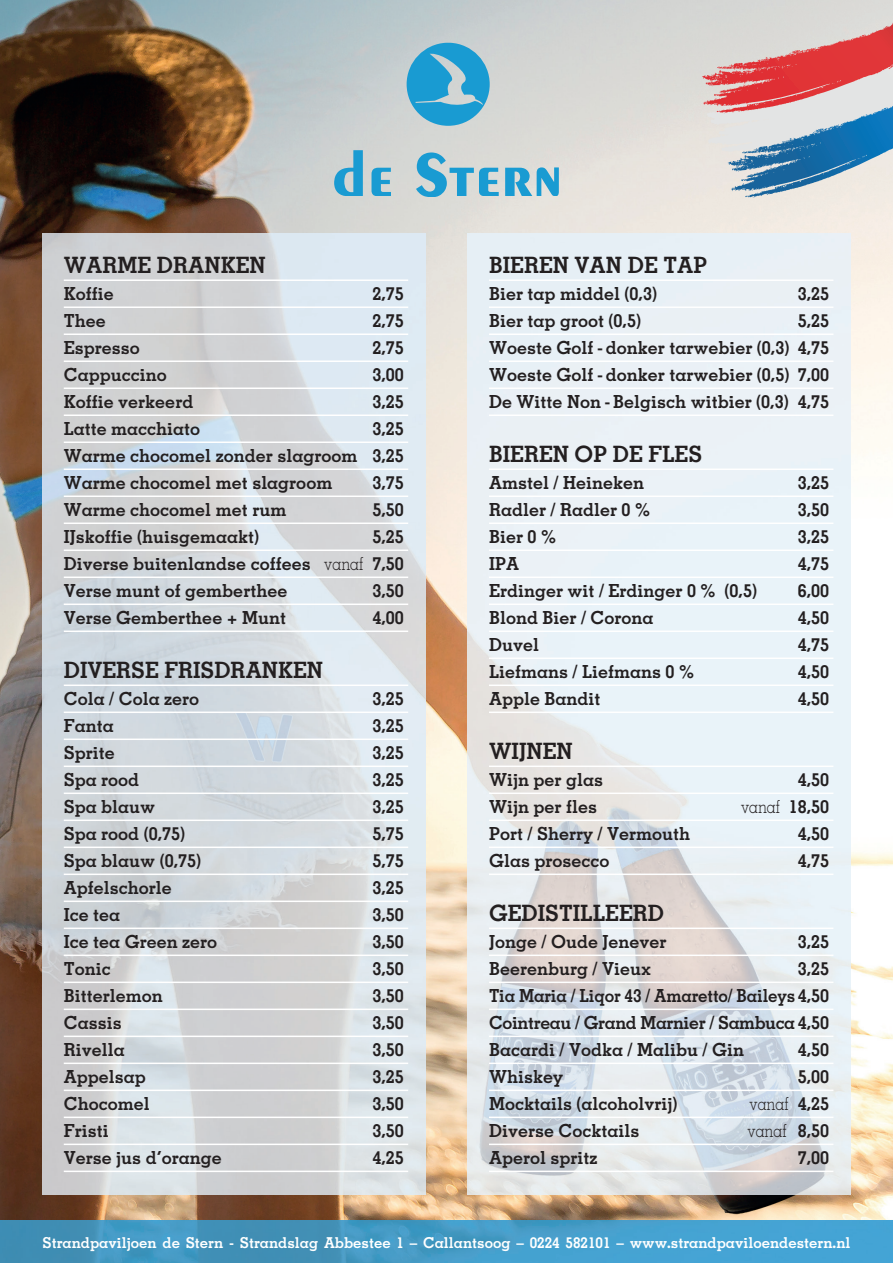
<style>
.page{position:relative;width:893px;height:1263px;background:#fff}
.page>*{position:absolute;margin:0;border:0;box-sizing:border-box;transform-origin:0 0}
.t1{font:700 22.5px "Memphis";color:#231f20}
.t2{font:700 18px/27px "Memphis";color:#231f20;text-align:justify}
.t3{font:300 18px "Memphis LT Std";color:#231f20;scale:.81 1}
.t4{font:700 15px "Memphis";color:#fff}
.s1{font-family:"Memphis LT Std";font-weight:300}
.s2{font-family:"Memphis";font-weight:700}
</style>
<div class="page">
<img style="left:0;top:0;width:893px;height:264px">
<img style="left:0;top:264px;width:52px;height:956px">
<img style="left:421px;top:264px;width:51px;height:956px">
<img style="left:841px;top:264px;width:52px;height:956px">
<img style="left:52px;top:1195px;width:369px;height:25px">
<img style="left:472px;top:1195px;width:369px;height:25px">
<img style="left:0;top:1220px;width:893px;height:43px">
<img style="left:468px;top:234px;width:382px;height:961px">
<svg style="left:334px;top:150px;width:29px;height:46px"></svg>
<svg style="left:371px;top:168px;width:20px;height:28px"></svg>
<svg style="left:416px;top:152px;width:83px;height:45px;background:#8bc0d3"></svg>
<svg style="left:505px;top:167px;width:54px;height:29px;background:#61b3d4"></svg>
<svg style="left:407px;top:43px;width:83px;height:83px;background:#57aed1"></svg>
<svg style="left:744px;top:67px;width:148px;height:54px;background:#d99195"></svg>
<svg style="left:845px;top:23px;width:48px;height:18px"></svg>
<hr style="left:489px;top:306px;width:344px;height:2px;background:#fff">
<hr style="left:489px;top:279px;width:344px;height:2px;background:#fff">
<hr style="left:489px;top:333px;width:344px;height:2px;background:#fff">
<hr style="left:489px;top:360px;width:344px;height:2px;background:#fff">
<hr style="left:489px;top:387px;width:344px;height:2px;background:#fff">
<hr style="left:489px;top:414px;width:344px;height:2px;background:#fff">
<hr style="left:489px;top:468px;width:344px;height:2px;background:#fff">
<hr style="left:489px;top:495px;width:344px;height:2px;background:#fff">
<hr style="left:489px;top:522px;width:344px;height:2px;background:#fff">
<hr style="left:489px;top:549px;width:344px;height:2px;background:#fff">
<hr style="left:489px;top:576px;width:344px;height:2px;background:#fff">
<hr style="left:489px;top:603px;width:344px;height:2px;background:#fff">
<hr style="left:489px;top:630px;width:344px;height:2px;background:#fff">
<hr style="left:489px;top:657px;width:344px;height:2px;background:#fff">
<hr style="left:489px;top:684px;width:344px;height:2px;background:#fff">
<hr style="left:489px;top:711px;width:344px;height:2px;background:#fff">
<hr style="left:489px;top:765px;width:344px;height:2px;background:#fff">
<hr style="left:489px;top:792px;width:344px;height:2px;background:#fff">
<hr style="left:489px;top:819px;width:344px;height:2px;background:#fff">
<hr style="left:489px;top:846px;width:344px;height:2px;background:#fff">
<hr style="left:489px;top:873px;width:344px;height:2px;background:#fff">
<hr style="left:489px;top:954px;width:344px;height:2px;background:#fff">
<hr style="left:489px;top:927px;width:344px;height:2px;background:#fff">
<hr style="left:489px;top:981px;width:344px;height:2px;background:#fff">
<hr style="left:489px;top:1008px;width:344px;height:2px;background:#fff">
<hr style="left:489px;top:1035px;width:344px;height:2px;background:#fff">
<hr style="left:489px;top:1062px;width:344px;height:2px;background:#fff">
<hr style="left:489px;top:1089px;width:344px;height:2px;background:#fff">
<hr style="left:489px;top:1116px;width:344px;height:2px;background:#fff">
<hr style="left:489px;top:1143px;width:344px;height:2px;background:#fff">
<hr style="left:489px;top:1170px;width:344px;height:2px;background:#fff">
<p class="t1" style="left:64px;top:251px;width:203px">WARME DRANKEN</p>
<p class="t2" style="left:64px;top:280px;width:52px">Koffie</p>
<p class="t2" style="left:372px;top:280px;width:33px">2,75</p>
<p class="t2" style="left:64px;top:307px;width:44px">Thee</p>
<p class="t2" style="left:372px;top:307px;width:33px">2,75</p>
<p class="t2" style="left:64px;top:334px;width:78px">Espresso</p>
<p class="t2" style="left:372px;top:334px;width:33px">2,75</p>
<p class="t2" style="left:64px;top:361px;width:104px">Cappuccino</p>
<p class="t2" style="left:372px;top:361px;width:33px">3,00</p>
<p class="t2" style="left:64px;top:388px;width:131px">Koffie verkeerd</p>
<p class="t2" style="left:372px;top:388px;width:33px">3,25</p>
<p class="t2" style="left:64px;top:415px;width:138px">Latte macchiato</p>
<p class="t2" style="left:64px;top:415px;width:342px;text-indent:309px">3,25<br>Warme chocomel zonder slagroom 3,25<br>Warme chocomel met slagroom</p>
<p class="t2" style="left:372px;top:469px;width:33px">3,75</p>
<p class="t2" style="left:64px;top:496px;width:224px">Warme chocomel met rum</p>
<p class="t2" style="left:372px;top:496px;width:33px">5,50</p>
<p class="t2" style="left:64px;top:523px;width:197px">IJskoffie (huisgemaakt)</p>
<p class="t2" style="left:64px;top:523px;width:342px;text-indent:309px">5,25<br>Diverse buitenlandse coffees <span class="s1">vanaf</span> 7,50<br>Verse munt of gemberthee</p>
<p class="t2" style="left:372px;top:577px;width:33px">3,50</p>
<p class="t2" style="left:64px;top:604px;width:224px">Verse Gemberthee + Munt</p>
<p class="t2" style="left:372px;top:604px;width:33px">4,00</p>
<p class="t1" style="left:64px;top:656px;width:261px">DIVERSE FRISDRANKEN</p>
<p class="t2" style="left:64px;top:685px;width:137px">Cola / Cola zero</p>
<p class="t2" style="left:372px;top:685px;width:33px">3,25</p>
<p class="t2" style="left:64px;top:712px;width:51px">Fanta</p>
<p class="t2" style="left:372px;top:712px;width:33px">3,25</p>
<p class="t2" style="left:64px;top:739px;width:52px">Sprite</p>
<p class="t2" style="left:372px;top:739px;width:33px">3,25</p>
<p class="t2" style="left:64px;top:766px;width:77px">Spa rood</p>
<p class="t2" style="left:372px;top:766px;width:33px">3,25</p>
<p class="t2" style="left:64px;top:793px;width:93px">Spa blauw</p>
<p class="t2" style="left:372px;top:793px;width:33px">3,25</p>
<p class="t2" style="left:64px;top:820px;width:123px">Spa rood (0,75)</p>
<p class="t2" style="left:372px;top:820px;width:33px">5,75</p>
<p class="t2" style="left:64px;top:847px;width:139px">Spa blauw (0,75)</p>
<p class="t2" style="left:372px;top:847px;width:33px">5,75</p>
<p class="t2" style="left:64px;top:874px;width:110px">Apfelschorle</p>
<p class="t2" style="left:372px;top:874px;width:33px">3,25</p>
<p class="t2" style="left:64px;top:901px;width:58px">Ice tea</p>
<p class="t2" style="left:372px;top:901px;width:33px">3,50</p>
<p class="t2" style="left:64px;top:928px;width:155px">Ice tea Green zero</p>
<p class="t2" style="left:372px;top:928px;width:33px">3,50</p>
<p class="t2" style="left:64px;top:955px;width:48px">Tonic</p>
<p class="t2" style="left:372px;top:955px;width:33px">3,50</p>
<p class="t2" style="left:64px;top:982px;width:100px">Bitterlemon</p>
<p class="t2" style="left:372px;top:982px;width:33px">3,50</p>
<p class="t2" style="left:64px;top:1009px;width:59px">Cassis</p>
<p class="t2" style="left:372px;top:1009px;width:33px">3,50</p>
<p class="t2" style="left:64px;top:1036px;width:63px">Rivella</p>
<p class="t2" style="left:372px;top:1036px;width:33px">3,50</p>
<p class="t2" style="left:64px;top:1063px;width:83px">Appelsap</p>
<p class="t2" style="left:372px;top:1063px;width:33px">3,25</p>
<p class="t2" style="left:64px;top:1090px;width:88px">Chocomel</p>
<p class="t2" style="left:372px;top:1090px;width:33px">3,50</p>
<p class="t2" style="left:64px;top:1117px;width:46px">Fristi</p>
<p class="t2" style="left:372px;top:1117px;width:33px">3,50</p>
<p class="t2" style="left:64px;top:1144px;width:160px">Verse jus d’orange</p>
<p class="t2" style="left:372px;top:1144px;width:33px">4,25</p>
<p class="t1" style="left:489px;top:251px;width:220px">BIEREN VAN DE TAP</p>
<p class="t2" style="left:489px;top:280px;width:169px">Bier tap middel (0,3)</p>
<p class="t2" style="left:798px;top:280px;width:33px">3,25</p>
<p class="t2" style="left:489px;top:307px;width:154px">Bier tap groot (0,5)</p>
<p class="t2" style="left:489px;top:307px;width:342px;text-indent:309px">5,25<br>Woeste Golf - donker tarwebier (0,3) 4,75<br>Woeste Golf - donker tarwebier (0,5) 7,00<br>De Witte Non - Belgisch witbier (0,3) 4,75</p>
<p class="t1" style="left:489px;top:440px;width:215px">BIEREN OP DE FLES</p>
<p class="t2" style="left:489px;top:469px;width:157px">Amstel / Heineken</p>
<p class="t2" style="left:798px;top:469px;width:33px">3,25</p>
<p class="t2" style="left:489px;top:496px;width:163px">Radler / Radler 0 %</p>
<p class="t2" style="left:798px;top:496px;width:33px">3,50</p>
<p class="t2" style="left:489px;top:523px;width:68px">Bier 0 %</p>
<p class="t2" style="left:798px;top:523px;width:33px">3,25</p>
<p class="t2" style="left:489px;top:550px;width:31px">IPA</p>
<p class="t2" style="left:798px;top:550px;width:33px">4,75</p>
<p class="t2" style="left:489px;top:577px;width:269px">Erdinger wit / Erdinger 0 % (0,5)</p>
<p class="t2" style="left:798px;top:577px;width:33px">6,00</p>
<p class="t2" style="left:489px;top:604px;width:166px">Blond Bier / Corona</p>
<p class="t2" style="left:798px;top:604px;width:33px">4,50</p>
<p class="t2" style="left:489px;top:631px;width:52px">Duvel</p>
<p class="t2" style="left:798px;top:631px;width:33px">4,75</p>
<p class="t2" style="left:489px;top:658px;width:207px">Liefmans / Liefmans 0 %</p>
<p class="t2" style="left:798px;top:658px;width:33px">4,50</p>
<p class="t2" style="left:489px;top:685px;width:113px">Apple Bandit</p>
<p class="t2" style="left:798px;top:685px;width:33px">4,50</p>
<p class="t1" style="left:489px;top:737px;width:85px">WIJNEN</p>
<p class="t2" style="left:489px;top:766px;width:115px">Wijn per glas</p>
<p class="t2" style="left:798px;top:766px;width:33px">4,50</p>
<p class="t2" style="left:489px;top:793px;width:109px">Wijn per fles</p>
<p class="t3" style="left:741px;top:796px;width:110px">vanaf <span class="s2">18,50</span></p>
<p class="t2" style="left:489px;top:820px;width:203px">Port / Sherry / Vermouth</p>
<p class="t2" style="left:798px;top:820px;width:33px">4,50</p>
<p class="t2" style="left:489px;top:847px;width:122px">Glas prosecco</p>
<p class="t2" style="left:798px;top:847px;width:33px">4,75</p>
<p class="t1" style="left:489px;top:899px;width:176px">GEDISTILLEERD</p>
<p class="t2" style="left:489px;top:928px;width:179px">Jonge / Oude Jenever</p>
<p class="t2" style="left:798px;top:928px;width:33px">3,25</p>
<p class="t2" style="left:489px;top:955px;width:164px">Beerenburg / Vieux</p>
<p class="t2" style="left:489px;top:955px;width:342px;text-indent:309px">3,25<br>Tia Maria / Liqor 43 / Amaretto/ Baileys 4,50<br>Cointreau / Grand Marnier / Sambuca 4,50<br>Bacardi / Vodka / Malibu / Gin</p>
<p class="t2" style="left:798px;top:1036px;width:33px">4,50</p>
<p class="t2" style="left:489px;top:1063px;width:76px">Whiskey</p>
<p class="t2" style="left:798px;top:1063px;width:33px">5,00</p>
<p class="t2" style="left:489px;top:1090px;width:190px">Mocktails (alcoholvrij)</p>
<p class="t3" style="left:749px;top:1093px;width:100px">vanaf <span class="s2">4,25</span></p>
<p class="t2" style="left:489px;top:1117px;width:152px">Diverse Cocktails</p>
<p class="t3" style="left:747px;top:1120px;width:102px">vanaf <span class="s2">8,50</span></p>
<p class="t2" style="left:489px;top:1144px;width:110px">Aperol spritz</p>
<p class="t2" style="left:798px;top:1144px;width:33px">7,00</p>
<p class="t4" style="left:43px;top:1233px;width:809px">Strandpaviljoen de Stern - Strandslag Abbestee 1 – Callantsoog – 0224 582101 – www.strandpaviloendestern.nl</p>
</div>
